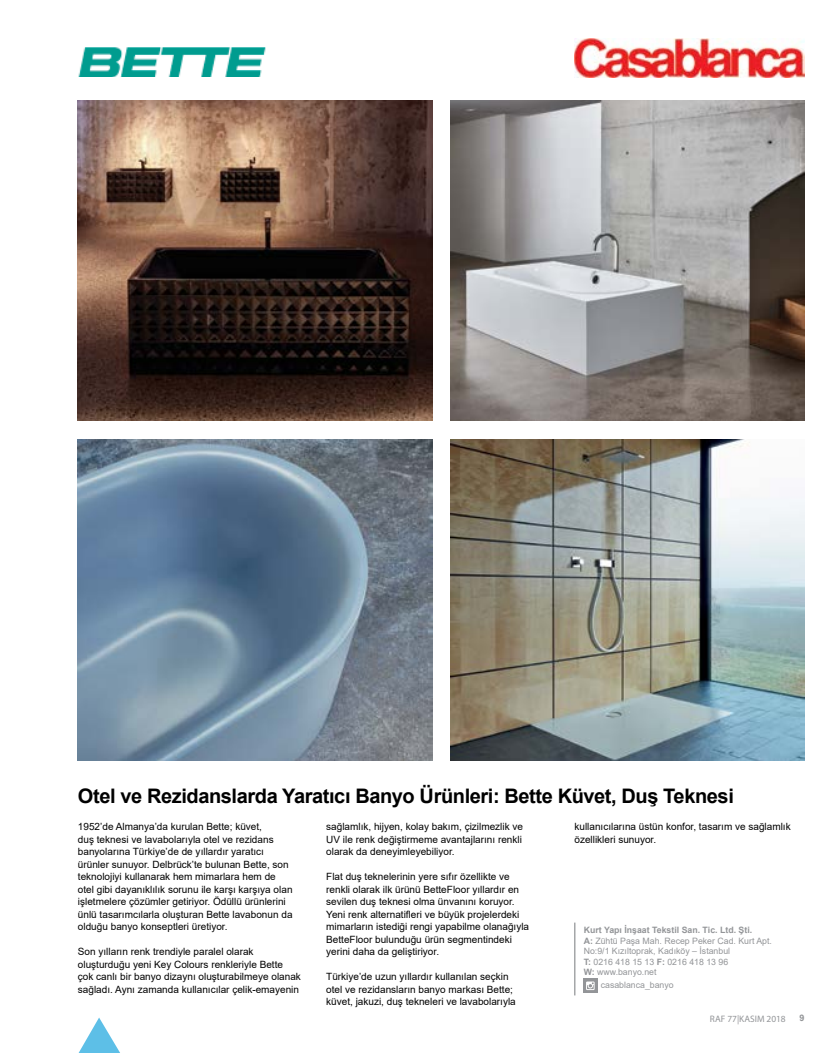
<style>
.page{position:relative;width:840px;height:1053px;background:#fff}
.page>*{position:absolute;margin:0;border:0;box-sizing:border-box;transform-origin:0 0}
.t1{font:700 20px "Arial";letter-spacing:-.02em;color:#000}
.t2{font:10px/12.5px "Arial";color:#000}
.t3{font:9.38px "Myriad Pro";color:#939598}
.t4{font:700 9px "Arial";color:#939598}
.t5{font:8.75px/10.5px "Arial";color:#939598}
.s1{font-weight:700}
</style>
<div class="page">
<svg style="left:79px;top:1017px;width:41px;height:35px"></svg>
<img style="left:78px;top:47px;width:188px;height:30px">
<hr style="left:574px;top:922px;width:1px;height:73px;background:#939598">
<svg style="left:583px;top:978px;width:14px;height:14px"></svg>
<svg style="left:586px;top:981px;width:8px;height:8px"></svg>
<img style="left:574px;top:39px;width:230px;height:39px">
<img style="left:78px;top:100px;width:354px;height:321px">
<img style="left:450px;top:100px;width:354px;height:321px">
<img style="left:78px;top:439px;width:354px;height:321px">
<img style="left:450px;top:439px;width:354px;height:321px">
<h1 class="t1" style="left:78px;top:781px;width:657px">Otel ve Rezidanslarda Yaratıcı Banyo Ürünleri: Bette Küvet, Duş Teknesi</h1>
<p class="t2" style="left:78px;top:820px;width:216px">1952’de Almanya’da kurulan Bette; küvet,<br>duş teknesi ve lavabolarıyla otel ve rezidans banyolarına Türkiye’de de yıllardır yaratıcı ürünler sunuyor. Delbrück’te bulunan Bette, son teknolojiyi kullanarak hem mimarlara hem de otel gibi dayanıklılık sorunu ile karşı karşıya olan işletmelere çözümler getiriyor. Ödüllü ürünlerini ünlü tasarımcılarla oluşturan Bette lavabonun da olduğu banyo konseptleri üretiyor.</p>
<p class="t2" style="left:78px;top:945px;width:224px">Son yılların renk trendiyle paralel olarak oluşturduğu yeni Key Colours renkleriyle Bette çok canlı bir banyo dizaynı oluşturabilmeye olanak sağladı. Aynı zamanda kullanıcılar çelik-emayenin</p>
<p class="t2" style="left:326px;top:820px;width:198px;text-align:justify">sağlamlık, hijyen, kolay bakım, çizilmezlik ve UV ile renk değiştirmeme avantajlarını renkli olarak da deneyimleyebiliyor.</p>
<p class="t2" style="left:326px;top:870px;width:204px">Flat duş teknelerinin yere sıfır özellikte ve renkli olarak ilk ürünü BetteFloor yıllardır en sevilen duş teknesi olma ünvanını koruyor.<br>Yeni renk alternatifleri ve büyük projelerdeki mimarların istediği rengi yapabilme olanağıyla BetteFloor bulunduğu ürün segmentindeki yerini daha da geliştiriyor.</p>
<p class="t2" style="left:326px;top:970px;width:191px">Türkiye’de uzun yıllardır kullanılan seçkin otel ve rezidansların banyo markası Bette; küvet, jakuzi, duş tekneleri ve lavabolarıyla</p>
<p class="t2" style="left:574px;top:820px;width:218px">kullanıcılarına üstün konfor, tasarım ve sağlamlık özellikleri sunuyor.</p>
<p class="t5" style="left:584px;top:924px;width:190px"><span class="s1">Kurt Yapı İnşaat Tekstil San. Tic. Ltd. Şti.<br>A:</span> Zühtü Paşa Mah. Recep Peker Cad. Kurt Apt.<br>No:9/1 Kızıltoprak, Kadıköy – İstanbul<br><span class="s1">T:</span> 0216 418 15 13 <span class="s1">F:</span> 0216 418 13 96<br><span class="s1">W:</span> www.banyo.net</p>
<p class="t5" style="left:601px;top:979px;width:74px">casablanca_banyo</p>
<p class="t3" style="left:710px;top:1012px;width:77px">RAF 77|KASIM 2018</p>
<p class="t4" style="left:799px;top:1010px;width:7px">9</p>
</div>
